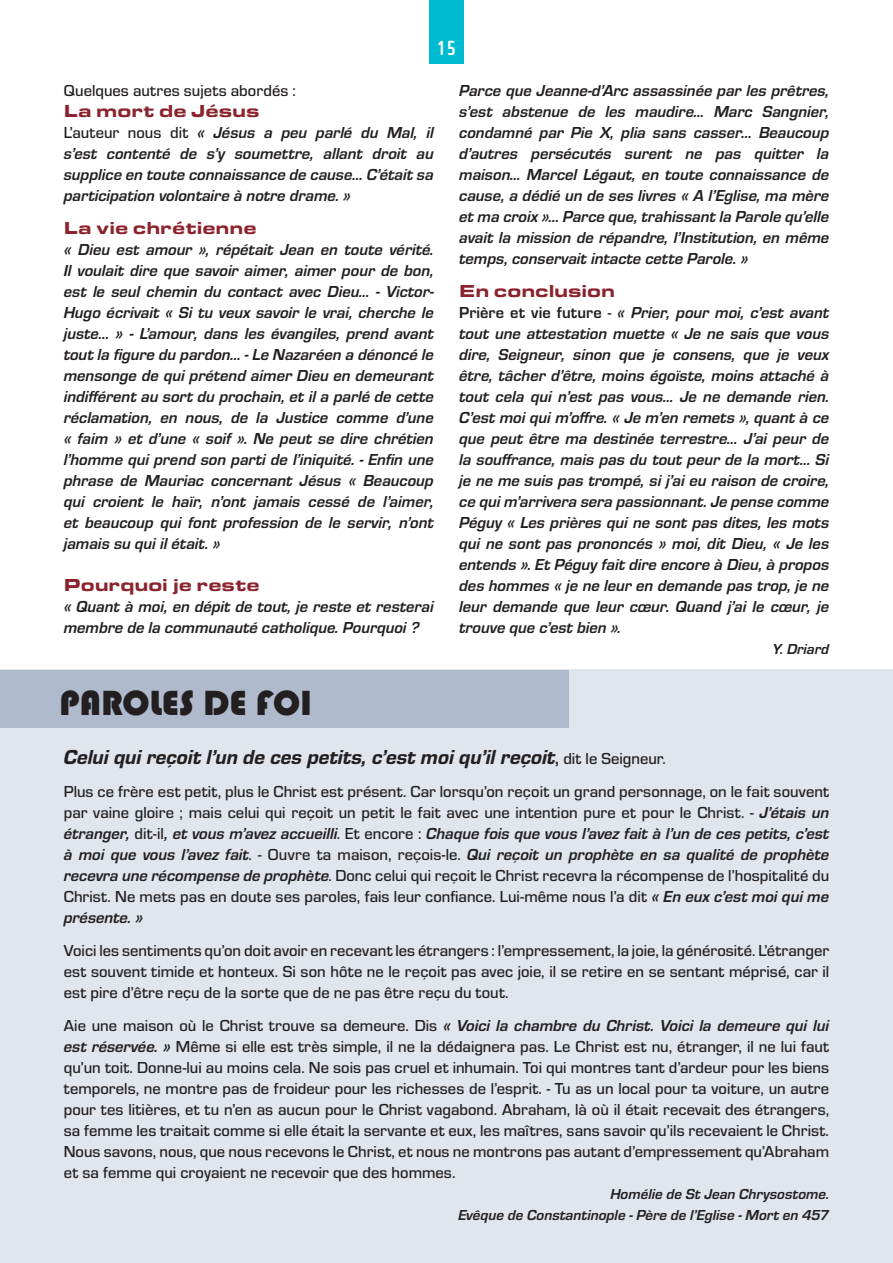
<style>
.page{position:relative;width:893px;height:1263px;background:#fff}
.page>*{position:absolute;margin:0;border:0;box-sizing:border-box;transform-origin:0 0}
.t1{font:36px "Bauhaus 93";color:#231f20}
.t2{font:21px "Eurostile Hea Ita";color:#231f20}
.t3{font:700 21px "Cholla Sans OT";color:#fff}
.t4{font:900 18px "Eurostile Ext";letter-spacing:-.005em;color:#8b232d}
.t5{font:italic 700 16.5px/21px "Eurostile";color:#231f20;text-align:justify}
.t6{font:500 16.5px/21px "Eurostile";color:#231f20;text-align:justify}
.t7{font:italic 700 15px/21px "Eurostile";letter-spacing:.005em;color:#231f20;text-align:right}
.s1{font-weight:500;font-style:normal}
.s2{font-style:normal}
.s3{font-family:"Eurostile";font-weight:500}
.s4{font-family:"Eurostile";font-weight:500;font-size:16.5px}
.s5{font-weight:700;font-style:italic}
</style>
<div class="page">
<div style="left:429px;top:0;width:34px;height:64px;background:#00bad1"></div>
<div style="left:0;top:670px;width:893px;height:593px;background:#e1e5ed"></div>
<div style="left:0;top:670px;width:568px;height:58px;background:#afbacd"></div>
<p class="t3" style="left:436px;top:36px;width:21px">15</p>
<p class="t6" style="left:64px;top:79px;width:234px">Quelques autres sujets abordés :</p>
<p class="t4" style="left:64px;top:97px;width:197px">La mort de Jésus</p>
<p class="t5" style="left:64px;top:121px;width:371px"><span class="s1">L’auteur nous dit</span> « Jésus a peu parlé du Mal, il s’est contenté de s’y soumettre, allant droit au supplice en toute connaissance de cause… C’était sa participation volontaire à notre drame. »</p>
<p class="t4" style="left:64px;top:214px;width:194px">La vie chrétienne</p>
<p class="t5" style="left:64px;top:238px;width:372px">« Dieu est amour », répétait Jean en toute vérité.<br>Il voulait dire que savoir aimer, aimer pour de bon, est le seul chemin du contact avec Dieu… - Victor-Hugo écrivait « Si tu veux savoir le vrai, cherche le juste… » - L’amour, dans les évangiles, prend avant tout la figure du pardon… - Le Nazaréen a dénoncé le mensonge de qui prétend aimer Dieu en demeurant indifférent au sort du prochain, et il a parlé de cette réclamation, en nous, de la Justice comme d’une « faim » et d’une « soif ». Ne peut se dire chrétien l’homme qui prend son parti de l’iniquité. - Enfin une phrase de Mauriac concernant Jésus « Beaucoup qui croient le haïr, n’ont jamais cessé de l’aimer, et beaucoup qui font profession de le servir, n’ont jamais su qui il était. »</p>
<p class="t4" style="left:64px;top:571px;width:198px">Pourquoi je reste</p>
<p class="t5" style="left:64px;top:595px;width:371px">« Quant à moi, en dépit de tout, je reste et resterai membre de la communauté catholique. Pourquoi ?</p>
<h1 class="t1" style="left:60px;top:682px;width:254px">PAROLES DE FOI</h1>
<p class="t5" style="left:459px;top:79px;width:371px">Parce que Jeanne-d’Arc assassinée par les prêtres, s’est abstenue de les maudire… Marc Sangnier, condamné par Pie X, plia sans casser… Beaucoup d’autres persécutés surent ne pas quitter la maison… Marcel Légaut, en toute connaissance de cause, a dédié un de ses livres « A l’Eglise, ma mère et ma croix »… Parce que, trahissant la Parole qu’elle avait la mission de répandre, l’Institution, en même temps, conservait intacte cette Parole. »</p>
<p class="t4" style="left:459px;top:277px;width:157px">En conclusion</p>
<p class="t5" style="left:459px;top:301px;width:371px"><span class="s2">Prière et vie future</span> <span class="s1">-</span> « Prier, pour moi, c’est avant tout une attestation muette « Je ne sais que vous dire, Seigneur, sinon que je consens, que je veux être, tâcher d’être, moins égoïste, moins attaché à tout cela qui n’est pas vous… Je ne demande rien.<br>C’est moi qui m’offre. « Je m’en remets », quant à ce que peut être ma destinée terrestre… J’ai peur de la souffrance, mais pas du tout peur de la mort… Si je ne me suis pas trompé, si j’ai eu raison de croire, ce qui m’arrivera sera passionnant. Je pense comme Péguy « Les prières qui ne sont pas dites, les mots qui ne sont pas prononcés » moi, dit Dieu, « Je les entends ». Et Péguy fait dire encore à Dieu, à propos des hommes « je ne leur en demande pas trop, je ne leur demande que leur cœur. Quand j’ai le cœur, je trouve que c’est bien ».</p>
<p class="t7" style="left:772px;top:638px;width:58px">Y. Driard</p>
<p class="t2" style="left:64px;top:742px;width:604px">Celui qui reçoit l’un de ces petits, c’est moi qu’il reçoit<span class="s3">,</span> <span class="s4">dit le Seigneur.</span></p>
<p class="t6" style="left:64px;top:780px;width:767px">Plus ce frère est petit, plus le Christ est présent. Car lorsqu’on reçoit un grand personnage, on le fait souvent par vaine gloire ; mais celui qui reçoit un petit le fait avec une intention pure et pour le Christ. - <span class="s5">J’étais un étranger,</span> dit-il<span class="s5">, et vous m’avez accueilli</span>. Et encore : <span class="s5">Chaque fois que vous l’avez fait à l’un de ces petits, c’est à moi que vous l’avez fait</span>. - Ouvre ta maison, reçois-le. <span class="s5">Qui reçoit un prophète en sa qualité de prophète recevra une récompense de prophète</span>. Donc celui qui reçoit le Christ recevra la récompense de l’hospitalité du Christ. Ne mets pas en doute ses paroles, fais leur confiance. Lui-même nous l’a dit <span class="s5">« En eux c’est moi qui me présente. »</span></p>
<p class="t6" style="left:64px;top:939px;width:767px">Voici les sentiments qu’on doit avoir en recevant les étrangers : l’empressement, la joie, la générosité. L’étranger est souvent timide et honteux. Si son hôte ne le reçoit pas avec joie, il se retire en se sentant méprisé, car il est pire d’être reçu de la sorte que de ne pas être reçu du tout.</p>
<p class="t6" style="left:64px;top:1014px;width:767px">Aie une maison où le Christ trouve sa demeure. Dis <span class="s5">« Voici la chambre du Christ. Voici la demeure qui lui est réservée. »</span> Même si elle est très simple, il ne la dédaignera pas. Le Christ est nu, étranger, il ne lui faut qu’un toit. Donne-lui au moins cela. Ne sois pas cruel et inhumain. Toi qui montres tant d’ardeur pour les biens temporels, ne montre pas de froideur pour les richesses de l’esprit. - Tu as un local pour ta voiture, un autre pour tes litières, et tu n’en as aucun pour le Christ vagabond. Abraham, là où il était recevait des étrangers, sa femme les traitait comme si elle était la servante et eux, les maîtres, sans savoir qu’ils recevaient le Christ.<br>Nous savons, nous, que nous recevons le Christ, et nous ne montrons pas autant d’empressement qu’Abraham et sa femme qui croyaient ne recevoir que des hommes.</p>
<p class="t7" style="left:458px;top:1182px;width:372px">Homélie de St Jean Chrysostome.<br>Evêque de Constantinople - Père de l’Eglise - Mort en 457</p>
</div>
